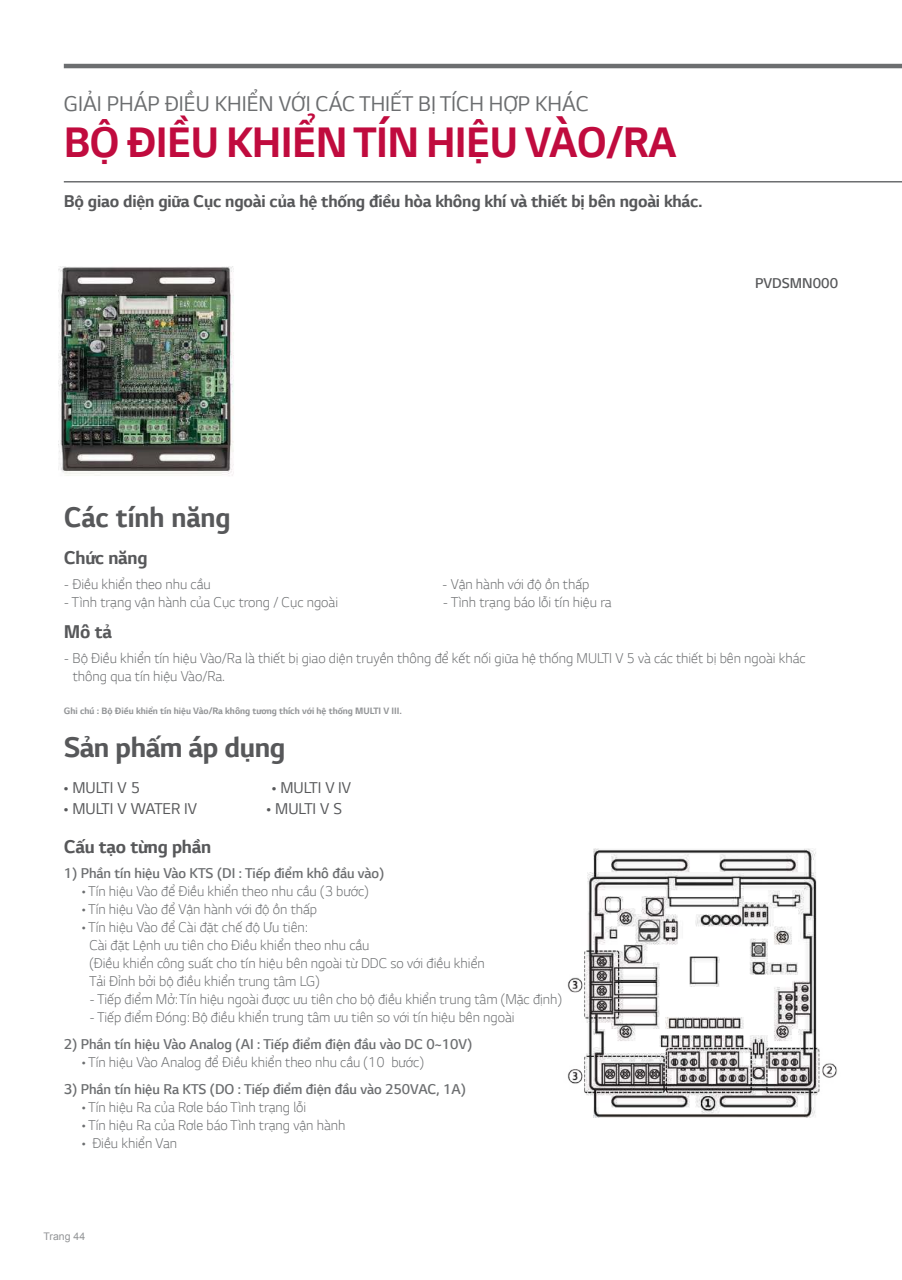
<style>
.page{position:relative;width:902px;height:1280px;background:#fff}
.page>*{position:absolute;margin:0;border:0;box-sizing:border-box;transform-origin:0 0}
.t1{font:700 45px "LG Smart";letter-spacing:-.015em;color:#c00b3e}
.t2{font:700 30px "LG Smart";letter-spacing:-.015em;color:#57585a}
.t3{font:22.5px "LG Smart";color:#6c6e70}
.t4{font:700 19.5px "LG Smart";letter-spacing:-.01em;color:#57585a}
.t5{font:700 18px "LG Smart";letter-spacing:-.01em;color:#57585a}
.t6{font:16.5px "LG Smart";color:#57585a}
.t7{font:300 15px/18px "LG Smart";color:#6c6e70}
.t8{font:600 15px "LG Smart";color:#6c6e70}
.t9{font:600 15px "LG Smart";color:#57585a}
.t10{font:10.5px "Arial";color:#939597}
.t11{font:700 9.75px "LG Smart";color:#939597}
</style>
<div class="page">
<hr style="left:64px;top:64px;width:837px;height:4px;background:#6c6e70">
<hr style="left:64px;top:181px;width:837px;height:1px;background:#6c6e70">
<img style="left:58px;top:266px;width:176px;height:210px">
<img style="left:567px;top:849px;width:270px;height:268px">
<h3 class="t3" style="left:64px;top:89px;width:526px">GIẢI PHÁP ĐIỀU KHIỂN VỚI CÁC THIẾT BỊ TÍCH HỢP KHÁC</h3>
<h1 class="t1" style="left:64px;top:112px;width:614px">BỘ ĐIỀU KHIỂN TÍN HIỆU VÀO/RA</h1>
<p class="t5" style="left:64px;top:189px;width:640px">Bộ giao diện giữa Cục ngoài của hệ thống điều hòa không khí và thiết bị bên ngoài khác.</p>
<p class="t9" style="left:755px;top:273px;width:85px">PVDSMN000</p>
<h2 class="t2" style="left:64px;top:497px;width:168px">Các tính năng</h2>
<h3 class="t4" style="left:64px;top:545px;width:85px">Chức năng</h3>
<p class="t7" style="left:64px;top:574px;width:148px">- Điều khiển theo nhu cầu</p>
<p class="t7" style="left:442px;top:574px;width:149px">- Vận hành với độ ồn thấp</p>
<p class="t7" style="left:64px;top:592px;width:276px">- Tình trạng vận hành của Cục trong / Cục ngoài</p>
<p class="t7" style="left:443px;top:592px;width:170px">- Tình trạng báo lỗi tín hiệu ra</p>
<h3 class="t4" style="left:64px;top:618px;width:49px">Mô tả</h3>
<p class="t7" style="left:73px;top:649px;width:734px;text-indent:-9px">- Bộ Điều khiển tín hiệu Vào/Ra là thiết bị giao diện truyền thông để kết nối giữa hệ thống MULTI V 5 và các thiết bị bên ngoài khác thông qua tín hiệu Vào/Ra.</p>
<p class="t11" style="left:64px;top:704px;width:339px">Ghi chú : Bộ Điều khiển tín hiệu Vào/Ra không tương thích với hệ thống MULTI V III.</p>
<h2 class="t2" style="left:64px;top:727px;width:223px">Sản phấm áp dụng</h2>
<p class="t6" style="left:64px;top:777px;width:78px">• MULTI V 5</p>
<p class="t6" style="left:272px;top:777px;width:81px">• MULTI V IV</p>
<p class="t6" style="left:64px;top:798px;width:135px">• MULTI V WATER IV</p>
<p class="t6" style="left:266px;top:798px;width:77px">• MULTI V S</p>
<h3 class="t4" style="left:64px;top:833px;width:149px">Cấu tạo từng phần</h3>
<p class="t8" style="left:64px;top:863px;width:322px">1) Phần tín hiệu Vào KTS (DI : Tiếp điểm khô đầu vào)</p>
<p class="t7" style="left:82px;top:881px;width:288px">• Tín hiệu Vào để Điều khiển theo nhu cầu (3 bước)</p>
<p class="t7" style="left:82px;top:899px;width:237px">• Tín hiệu Vào để Vận hành với độ ồn thấp</p>
<p class="t7" style="left:89px;top:917px;width:397px;text-indent:-8px">• Tín hiệu Vào để Cài đặt chế độ Ưu tiên:<br>Cài đặt Lệnh ưu tiên cho Điều khiển theo nhu cầu<br>(Điều khiển công suất cho tín hiệu bên ngoài từ DDC so với điều khiển Tải Đỉnh bởi bộ điều khiển trung tâm LG)</p>
<p class="t7" style="left:89px;top:989px;width:474px">- Tiếp điểm Mở: Tín hiệu ngoài được ưu tiên cho bộ điều khiển trung tâm (Mặc định)</p>
<p class="t7" style="left:89px;top:1007px;width:427px">- Tiếp điểm Đóng: Bộ điều khiển trung tâm ưu tiên so với tín hiệu bên ngoài</p>
<p class="t8" style="left:64px;top:1034px;width:410px">2) Phần tín hiệu Vào Analog (AI : Tiếp điểm điện đầu vào DC 0~10V)</p>
<p class="t7" style="left:82px;top:1052px;width:343px">• Tín hiệu Vào Analog để Điều khiển theo nhu cầu (10 bước)</p>
<p class="t8" style="left:64px;top:1079px;width:403px">3) Phần tín hiệu Ra KTS (DO : Tiếp điểm điện đầu vào 250VAC, 1A)</p>
<p class="t7" style="left:82px;top:1097px;width:226px">• Tín hiệu Ra của Rơle báo Tình trạng lỗi</p>
<p class="t7" style="left:82px;top:1115px;width:265px">• Tín hiệu Ra của Rơle báo Tình trạng vận hành</p>
<p class="t7" style="left:82px;top:1133px;width:97px">• Điều khiển Van</p>
<p class="t10" style="left:44px;top:1232px;width:43px">Trang 44</p>
</div>
